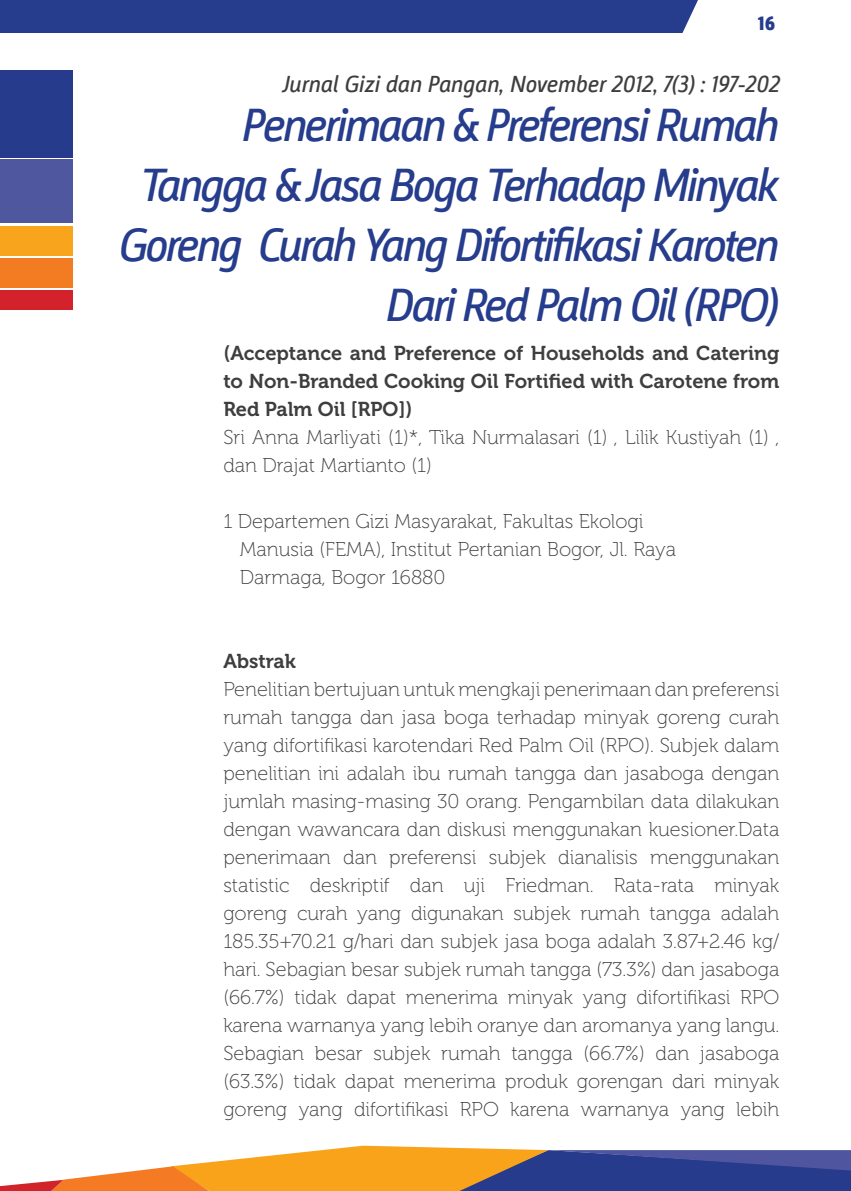
<style>
.page{position:relative;width:851px;height:1191px;background:#fff}
.page>*{position:absolute;margin:0;border:0;box-sizing:border-box;transform-origin:0 0}
.t1{font:48px/60px "Argumentum Regular 8";letter-spacing:-.05em;color:#263c8c;text-align:right}
.t2{font:24px "Argumentum Regular 8";color:#3e3e3f}
.t3{font:20px/28px "Museo 100";color:#3e3e3f}
.t4{font:20px/28px "Museo 700";color:#3e3e3f;text-align:justify}
.t5{font:20px "Argumentum Regular 3";color:#263c8c}
</style>
<div class="page">
<div style="left:0;top:70px;width:72px;height:87px;background:#273b8d"></div>
<div style="left:0;top:160px;width:72px;height:63px;background:#4f579f"></div>
<div style="left:0;top:226px;width:72px;height:30px;background:#f9a41d"></div>
<div style="left:0;top:258px;width:72px;height:30px;background:#f37b21"></div>
<div style="left:0;top:290px;width:72px;height:20px;background:#d3222b"></div>
<svg style="left:0;top:1145px;width:850px;height:46px"></svg>
<div style="left:0;top:0;width:698px;height:33px;background:#263c8c"></div>
<p class="t5" style="left:757px;top:11px;width:19px">16</p>
<p class="t2" style="left:282px;top:69px;width:498px">Jurnal Gizi dan Pangan, November 2012, 7(3) : 197-202</p>
<h1 class="t1" style="left:117px;top:95px;width:661px">Penerimaan &amp; Preferensi Rumah<br>Tangga &amp; Jasa Boga Terhadap Minyak<br>Goreng Curah Yang Difortifikasi Karoten<br>Dari Red Palm Oil (RPO)</h1>
<p class="t4" style="left:223px;top:339px;width:557px">(Acceptance and Preference of Households and Catering to Non-Branded Cooking Oil Fortified with Carotene from Red Palm Oil [RPO])</p>
<p class="t3" style="left:223px;top:423px;width:557px">Sri Anna Marliyati (1)*, Tika Nurmalasari (1) , Lilik Kustiyah (1) , dan Drajat Martianto (1)</p>
<p class="t3" style="left:240px;top:507px;width:437px;text-indent:-16px">1 Departemen Gizi Masyarakat, Fakultas Ekologi<br>Manusia (FEMA), Institut Pertanian Bogor, Jl. Raya<br>Darmaga, Bogor 16880</p>
<p class="t4" style="left:223px;top:647px;width:74px">Abstrak</p>
<p class="t3" style="left:223px;top:675px;width:557px;text-align:justify">Penelitian bertujuan untuk mengkaji penerimaan dan preferensi rumah tangga dan jasa boga terhadap minyak goreng curah yang difortifikasi karotendari Red Palm Oil (RPO). Subjek dalam penelitian ini adalah ibu rumah tangga dan jasaboga dengan jumlah masing-masing 30 orang. Pengambilan data dilakukan dengan wawancara dan diskusi menggunakan kuesioner.Data penerimaan dan preferensi subjek dianalisis menggunakan statistic deskriptif dan uji Friedman. Rata-rata minyak goreng curah yang digunakan subjek rumah tangga adalah 185.35+70.21 g/hari dan subjek jasa boga adalah 3.87+2.46 kg/ hari. Sebagian besar subjek rumah tangga (73.3%) dan jasaboga (66.7%) tidak dapat menerima minyak yang difortifikasi RPO karena warnanya yang lebih oranye dan aromanya yang langu.<br>Sebagian besar subjek rumah tangga (66.7%) dan jasaboga (63.3%) tidak dapat menerima produk gorengan dari minyak goreng yang difortifikasi RPO karena warnanya yang lebih</p>
</div>
